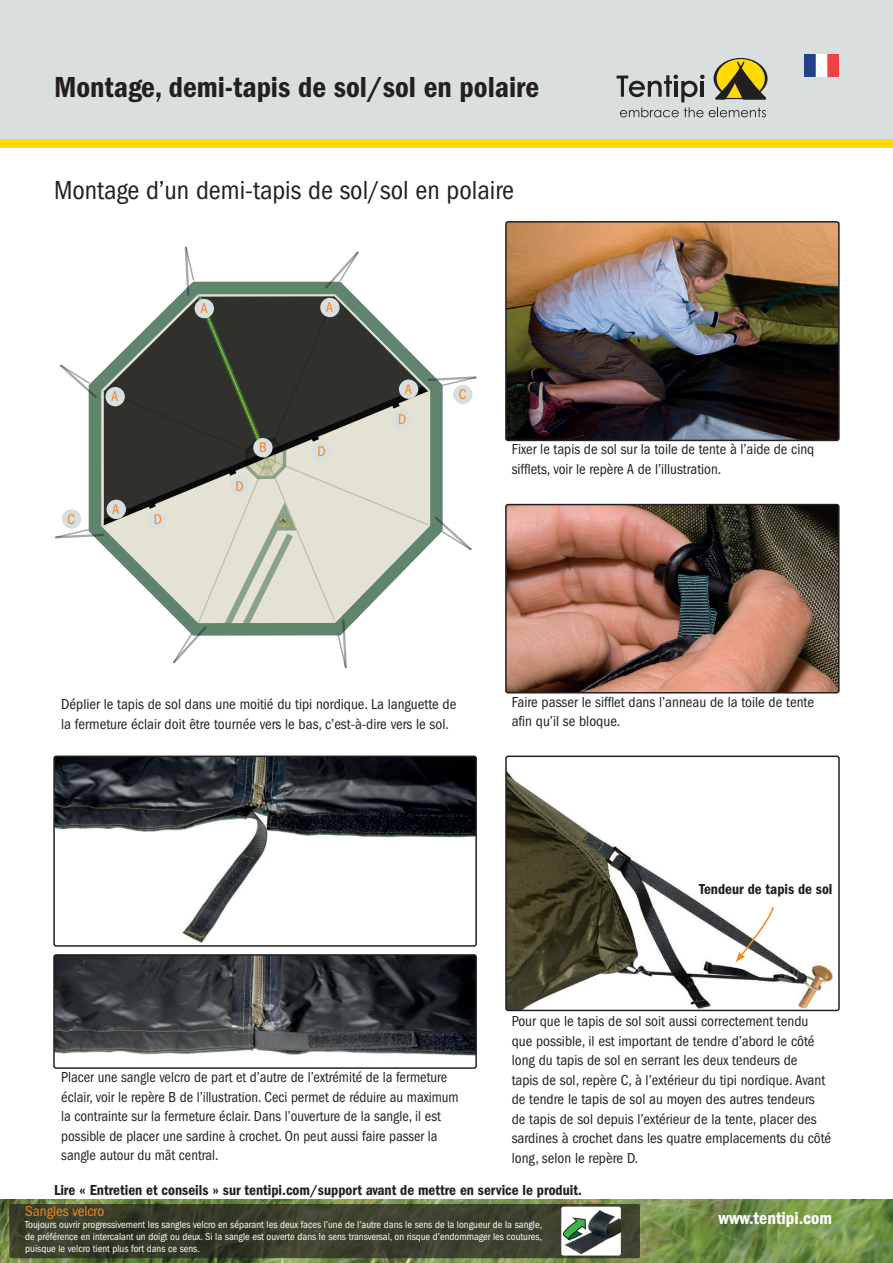
<style>
.page{position:relative;width:893px;height:1263px;background:#fff}
.page>*{position:absolute;margin:0;border:0;box-sizing:border-box;transform-origin:0 0}
.t1{font:30px "ITC Franklin Gothic Std Dm Cd";color:#231f20}
.t2{font:condensed 27px "ITC Franklin Gothic Std";color:#231f20}
.t3{font:18px "ITC Franklin Gothic Std Dm Cd";color:#fff}
.t4{font:condensed 15px/19.5px "ITC Franklin Gothic Std";color:#231f20}
.t5{font:15px "ITC Franklin Gothic Std Dm Cd";color:#231f20}
.t6{font:condensed 15px "ITC Franklin Gothic Std";color:#f58520}
.t7{font:condensed 14.7px "ITC Franklin Gothic Std";color:#f58520}
.t8{font:condensed 10.5px/12px "ITC Franklin Gothic Std";color:#fff;text-align:justify}
</style>
<div class="page">
<img style="left:0;top:1199px;width:893px;height:64px">
<div style="left:0;top:0;width:893px;height:139px;background:#d9dfdf"></div>
<div style="left:0;top:139px;width:893px;height:8px;background:#ffdc01"></div>
<svg style="left:617px;top:58px;width:150px;height:59px"></svg>
<svg style="left:55px;top:246px;width:422px;height:422px"></svg>
<img style="left:56px;top:957px;width:418px;height:99px">
<div style="left:53px;top:954px;width:424px;height:115px;border:2px solid #231f20;border-radius:2px"></div>
<img style="left:56px;top:758px;width:418px;height:185px">
<div style="left:53px;top:755px;width:424px;height:192px;border:2px solid #231f20;border-radius:2px"></div>
<img style="left:508px;top:772px;width:326px;height:236px">
<div style="left:505px;top:755px;width:335px;height:256px;border:2px solid #231f20;border-radius:2px"></div>
<img style="left:508px;top:507px;width:331px;height:186px">
<div style="left:505px;top:504px;width:334px;height:189px;border:2px solid #231f20;border-radius:2px"></div>
<img style="left:508px;top:224px;width:329px;height:214px">
<div style="left:505px;top:221px;width:335px;height:220px;border:2px solid #231f20;border-radius:2px"></div>
<div style="left:253px;top:438px;width:20px;height:19px;background:#d9dfdf;border-radius:50%"></div>
<div style="left:105px;top:387px;width:20px;height:19px;background:#d9dfdf;border-radius:50%"></div>
<div style="left:195px;top:299px;width:19px;height:19px;background:#d9dfdf;border-radius:50%"></div>
<div style="left:320px;top:298px;width:20px;height:19px;background:#d9dfdf;border-radius:50%"></div>
<div style="left:399px;top:379px;width:19px;height:20px;background:#d9dfdf;border-radius:50%"></div>
<div style="left:107px;top:500px;width:19px;height:19px;background:#d9dfdf;border-radius:50%"></div>
<div style="left:62px;top:509px;width:19px;height:20px;background:#d9dfdf;border-radius:50%"></div>
<div style="left:453px;top:385px;width:19px;height:19px;background:#d9dfdf;border-radius:50%"></div>
<div style="left:148px;top:510px;width:19px;height:19px;background:#d9dfdf;border-radius:50%"></div>
<div style="left:230px;top:476px;width:19px;height:20px;background:#d9dfdf;border-radius:50%"></div>
<div style="left:312px;top:442px;width:19px;height:19px;background:#d9dfdf;border-radius:50%"></div>
<div style="left:392px;top:409px;width:20px;height:20px;background:#d9dfdf;border-radius:50%"></div>
<svg style="left:736px;top:905px;width:39px;height:57px"></svg>
<img style="left:805px;top:54px;width:34px;height:23px">
<svg style="left:9px;top:1204px;width:631px;height:54px;background:#3a3f2c"></svg>
<svg style="left:561px;top:1206px;width:60px;height:49px"></svg>
<img style="left:562px;top:1207px;width:58px;height:47px">
<svg style="left:563px;top:1218px;width:23px;height:22px"></svg>
<h1 class="t1" style="left:54px;top:70px;width:487px">Montage, demi-tapis de sol/sol en polaire</h1>
<h2 class="t2" style="left:54px;top:175px;width:462px">Montage d’un demi-tapis de sol/sol en polaire</h2>
<p class="t7" style="left:111px;top:388px;width:9px">A</p>
<p class="t7" style="left:68px;top:510px;width:9px">C</p>
<p class="t7" style="left:112px;top:501px;width:9px">A</p>
<p class="t7" style="left:154px;top:511px;width:10px">D</p>
<p class="t7" style="left:200px;top:300px;width:9px">A</p>
<p class="t7" style="left:326px;top:299px;width:9px">A</p>
<p class="t7" style="left:236px;top:477px;width:10px">D</p>
<p class="t7" style="left:259px;top:439px;width:9px">B</p>
<p class="t7" style="left:317px;top:443px;width:10px">D</p>
<p class="t7" style="left:405px;top:381px;width:9px">A</p>
<p class="t7" style="left:398px;top:411px;width:10px">D</p>
<p class="t7" style="left:459px;top:386px;width:9px">C</p>
<p class="t4" style="left:512px;top:440px;width:304px">Fixer le tapis de sol sur la toile de tente à l’aide de cinq sifflets, voir le repère A de l’illustration.</p>
<p class="t4" style="left:61px;top:694px;width:397px">Déplier le tapis de sol dans une moitié du tipi nordique. La languette de la fermeture éclair doit être tournée vers le bas, c’est-à-dire vers le sol.</p>
<p class="t4" style="left:512px;top:692px;width:304px">Faire passer le sifflet dans l’anneau de la toile de tente afin qu’il se bloque.</p>
<p class="t4" style="left:61px;top:1067px;width:399px">Placer une sangle velcro de part et d’autre de l’extrémité de la fermeture éclair, voir le repère B de l’illustration. Ceci permet de réduire au maximum la contrainte sur la fermeture éclair. Dans l’ouverture de la sangle, il est possible de placer une sardine à crochet. On peut aussi faire passer la sangle autour du mât central.</p>
<p class="t5" style="left:699px;top:880px;width:135px">Tendeur de tapis de sol</p>
<p class="t4" style="left:512px;top:1012px;width:321px">Pour que le tapis de sol soit aussi correctement tendu que possible, il est important de tendre d’abord le côté long du tapis de sol en serrant les deux tendeurs de<br>tapis de sol, repère C, à l’extérieur du tipi nordique. Avant de tendre le tapis de sol au moyen des autres tendeurs de tapis de sol depuis l’extérieur de la tente, placer des sardines à crochet dans les quatre emplacements du côté long, selon le repère D.</p>
<p class="t5" style="left:54px;top:1181px;width:529px">Lire « Entretien et conseils » sur tentipi.com/support avant de mettre en service le produit.</p>
<p class="t6" style="left:25px;top:1203px;width:81px">Sangles velcro</p>
<p class="t8" style="left:25px;top:1219px;width:518px">Toujours ouvrir progressivement les sangles velcro en séparant les deux faces l’une de l’autre dans le sens de la longueur de la sangle, de préférence en intercalant un doigt ou deux. Si la sangle est ouverte dans le sens transversal, on risque d’endommager les coutures, puisque le velcro tient plus fort dans ce sens.</p>
<p class="t3" style="left:719px;top:1208px;width:115px">www.tentipi.com</p>
</div>
